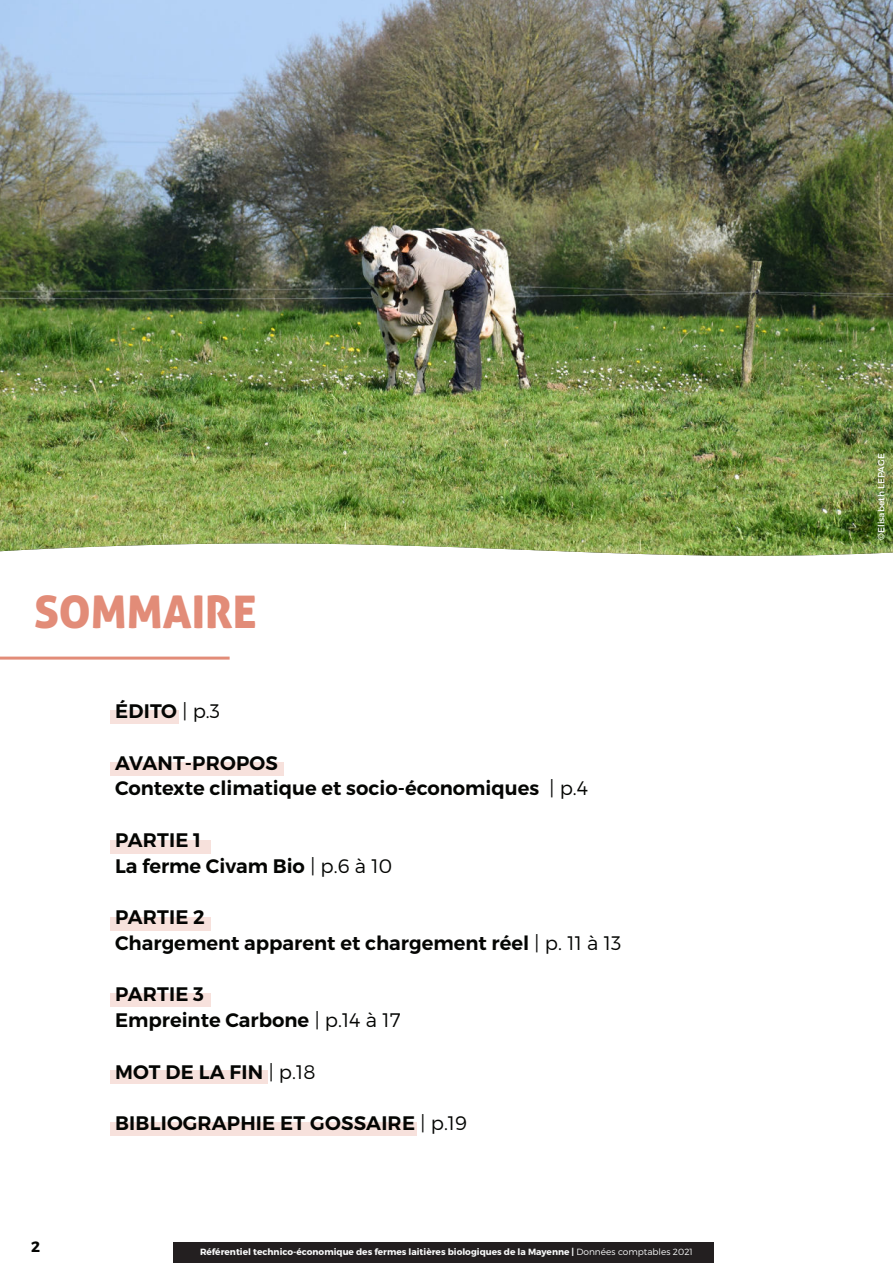
<style>
.page{position:relative;width:893px;height:1263px;background:#fff}
.page>*{position:absolute;margin:0;border:0;box-sizing:border-box;transform-origin:0 0}
.t1{font:45px "Aller Display";color:#e28c78}
.t2{font:600 19.65px/25.8px "Montserrat";color:#040503}
.t3{font:700 15px "Montserrat";color:#040503}
.t4{font:700 9px "Montserrat";color:#f9fafa}
.t5{font:9px "Montserrat";color:#fff}
.s1{font-weight:300}
</style>
<div class="page">
<div style="left:173px;top:1242px;width:541px;height:21px;background:#231f20"></div>
<div style="left:111px;top:710px;width:68px;height:14px;background:#f7e1dc"></div>
<div style="left:111px;top:762px;width:173px;height:14px;background:#f7e1dc"></div>
<div style="left:111px;top:840px;width:100px;height:14px;background:#f7e1dc"></div>
<div style="left:111px;top:917px;width:100px;height:13px;background:#f7e1dc"></div>
<div style="left:111px;top:993px;width:100px;height:14px;background:#f7e1dc"></div>
<div style="left:111px;top:1070px;width:157px;height:14px;background:#f7e1dc"></div>
<div style="left:111px;top:1122px;width:306px;height:14px;background:#f7e1dc"></div>
<hr style="left:0;top:657px;width:230px;height:3px;background:#e28c78">
<img style="left:0;top:0;width:893px;height:556px">
<h1 class="t1" style="left:34px;top:583px;width:224px">SOMMAIRE</h1>
<p class="t3" style="left:31px;top:1238px;width:10px">2</p>
<p class="t2" style="left:115px;top:698px;width:107px">ÉDITO <span class="s1">| p.3</span></p>
<p class="t2" style="left:115px;top:749px;width:474px">AVANT-PROPOS<br>Contexte climatique et socio-économiques <span class="s1">| p.4</span></p>
<p class="t2" style="left:115px;top:827px;width:279px">PARTIE 1<br>La ferme Civam Bio <span class="s1">| p.6 à 10</span></p>
<p class="t2" style="left:115px;top:904px;width:508px">PARTIE 2<br>Chargement apparent et chargement réel <span class="s1">| p. 11 à 13</span></p>
<p class="t2" style="left:115px;top:981px;width:287px">PARTIE 3<br>Empreinte Carbone <span class="s1">| p.14 à 17</span></p>
<p class="t2" style="left:115px;top:1059px;width:202px">MOT DE LA FIN <span class="s1">| p.18</span></p>
<p class="t2" style="left:115px;top:1110px;width:353px">BIBLIOGRAPHIE ET GOSSAIRE <span class="s1">| p.19</span></p>
<p class="t4" style="left:200px;top:1247px;width:494px">Référentiel technico-économique des fermes laitières biologiques de la Mayenne | <span class="s1">Données comptables 2021</span></p>
<p class="t5" style="left:876px;top:540px;width:88px;rotate:-90deg">©Elisabeth LEPAGE</p>
</div>
